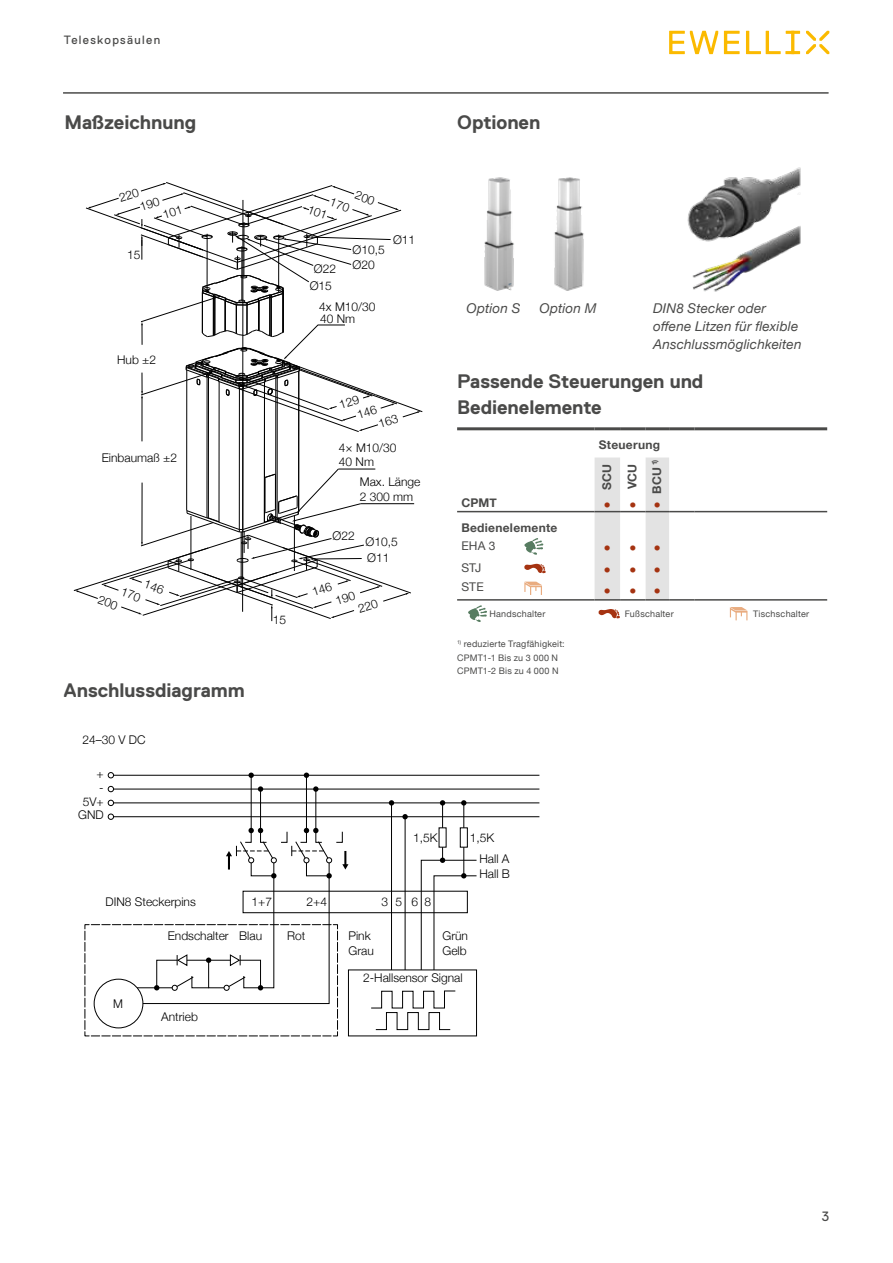
<style>
.page{position:relative;width:893px;height:1263px;background:#fff}
.page>*{position:absolute;margin:0;border:0;box-sizing:border-box;transform-origin:0 0}
.t1{font:700 19.5px/25.5px "Replica Std";letter-spacing:-.005em;color:#4a4a49}
.t2{font:italic 13.5px/18px "Helvetica Neue";letter-spacing:.01em;color:#4a4a49}
.t3{font:13.5px "Replica Std";color:#4a4a49}
.t4{font:300 12px/14.4px "Helvetica Neue";color:#000}
.t5{font:700 12px/25px "Helvetica Neue";letter-spacing:.02em;color:#4a4a49;text-align:center}
.t6{font:12px "Replica Std";letter-spacing:.11em;color:#4a4a49}
.t7{font:12px "Helvetica Neue";color:#a53311}
.t8{font:12px "Helvetica Neue";letter-spacing:.005em;color:#4a4a49}
.t9{font:9px/13.5px "Helvetica Neue";letter-spacing:.025em;color:#4a4a49}
</style>
<div class="page">
<svg style="left:669px;top:31px;width:131px;height:23px"></svg>
<svg style="left:806px;top:31px;width:23px;height:23px"></svg>
<hr style="left:63px;top:93px;width:765px;height:1px;background:#4a4a49">
<img style="left:484px;top:177px;width:30px;height:114px">
<img style="left:554px;top:177px;width:30px;height:114px">
<img style="left:687px;top:167px;width:114px;height:125px">
<svg style="left:108px;top:772px;width:6px;height:6px"></svg>
<div style="left:460px;top:828px;width:8px;height:19px;border:1px solid #000"></div>
<svg style="left:108px;top:786px;width:6px;height:6px"></svg>
<svg style="left:108px;top:800px;width:6px;height:6px"></svg>
<svg style="left:108px;top:814px;width:6px;height:6px"></svg>
<hr style="left:114px;top:775px;width:425px;height:1px;background:#000">
<hr style="left:114px;top:789px;width:425px;height:1px;background:#000">
<hr style="left:114px;top:803px;width:425px;height:1px;background:#000">
<hr style="left:114px;top:816px;width:425px;height:1px;background:#000">
<svg style="left:248px;top:772px;width:6px;height:6px"></svg>
<hr style="left:251px;top:775px;width:1px;height:55px;background:#000">
<svg style="left:258px;top:786px;width:5px;height:6px"></svg>
<hr style="left:260px;top:789px;width:1px;height:41px;background:#000">
<svg style="left:304px;top:772px;width:5px;height:6px"></svg>
<hr style="left:306px;top:775px;width:1px;height:55px;background:#000">
<svg style="left:313px;top:786px;width:5px;height:6px"></svg>
<hr style="left:316px;top:789px;width:1px;height:41px;background:#000">
<svg style="left:84px;top:828px;width:264px;height:209px"></svg>
<svg style="left:461px;top:800px;width:5px;height:28px"></svg>
<svg style="left:389px;top:800px;width:5px;height:5px"></svg>
<svg style="left:402px;top:814px;width:6px;height:5px"></svg>
<svg style="left:440px;top:800px;width:5px;height:28px"></svg>
<hr style="left:405px;top:817px;width:1px;height:153px;background:#000">
<hr style="left:391px;top:803px;width:1px;height:167px;background:#000">
<svg style="left:421px;top:847px;width:55px;height:123px"></svg>
<div style="left:348px;top:970px;width:129px;height:66px;border:1px solid #000"></div>
<svg style="left:371px;top:990px;width:85px;height:40px"></svg>
<div style="left:243px;top:891px;width:225px;height:22px;border:1px solid #000"></div>
<hr style="left:457px;top:599px;width:138px;height:2px;background:#4a4a49">
<hr style="left:595px;top:599px;width:25px;height:2px;background:#4a4a49">
<hr style="left:620px;top:599px;width:26px;height:2px;background:#4a4a49">
<hr style="left:646px;top:599px;width:23px;height:2px;background:#4a4a49">
<hr style="left:669px;top:599px;width:26px;height:2px;background:#4a4a49">
<hr style="left:695px;top:599px;width:132px;height:2px;background:#4a4a49">
<hr style="left:457px;top:427px;width:138px;height:3px;background:#4a4a49">
<hr style="left:595px;top:427px;width:25px;height:3px;background:#4a4a49">
<hr style="left:620px;top:427px;width:26px;height:3px;background:#4a4a49">
<hr style="left:646px;top:427px;width:23px;height:3px;background:#4a4a49">
<hr style="left:669px;top:427px;width:26px;height:3px;background:#4a4a49">
<hr style="left:695px;top:427px;width:132px;height:3px;background:#4a4a49">
<hr style="left:457px;top:511px;width:138px;height:1px;background:#4a4a49">
<svg style="left:595px;top:457px;width:100px;height:143px"></svg>
<hr style="left:695px;top:511px;width:132px;height:1px;background:#4a4a49">
<svg style="left:524px;top:538px;width:19px;height:17px"></svg>
<svg style="left:524px;top:564px;width:22px;height:9px"></svg>
<svg style="left:524px;top:582px;width:18px;height:13px"></svg>
<svg style="left:468px;top:605px;width:19px;height:17px"></svg>
<svg style="left:598px;top:609px;width:22px;height:9px"></svg>
<svg style="left:730px;top:607px;width:17px;height:13px"></svg>
<svg style="left:73px;top:182px;width:350px;height:439px"></svg>
<p class="t6" style="left:64px;top:34px;width:98px">Teleskopsäulen</p>
<h1 class="t1" style="left:64px;top:110px;width:133px">Maßzeichnung</h1>
<h1 class="t1" style="left:457px;top:110px;width:85px">Optionen</h1>
<p class="t4" style="left:127px;top:246px;width:15px">15</p>
<p class="t4" style="left:117px;top:352px;width:40px">Hub ±2</p>
<p class="t4" style="left:102px;top:449px;width:77px">Einbaumaß ±2</p>
<h1 class="t1" style="left:64px;top:678px;width:182px">Anschlussdiagramm</h1>
<p class="t4" style="left:82px;top:731px;width:65px">24–30 V DC</p>
<p class="t4" style="left:96px;top:765px;width:9px">+</p>
<p class="t4" style="left:78px;top:793px;width:27px;line-height:13.8px;text-align:center">5V+<br>GND</p>
<p class="t4" style="left:99px;top:779px;width:6px">-</p>
<p class="t4" style="left:352px;top:242px;width:34px">Ø10,5</p>
<p class="t4" style="left:314px;top:260px;width:24px">Ø22</p>
<p class="t4" style="left:352px;top:257px;width:24px">Ø20</p>
<p class="t4" style="left:310px;top:277px;width:24px">Ø15</p>
<p class="t4" style="left:319px;top:300px;width:58px;line-height:11.7px">4x M10/30<br>40 Nm</p>
<p class="t4" style="left:393px;top:231px;width:24px">Ø11</p>
<p class="t4" style="left:273px;top:611px;width:15px">15</p>
<p class="t4" style="left:339px;top:440px;width:59px">4× M10/30<br>40 Nm</p>
<p class="t4" style="left:360px;top:474px;width:62px">Max. Länge<br>2 300 mm</p>
<p class="t4" style="left:333px;top:527px;width:24px">Ø22</p>
<p class="t4" style="left:365px;top:533px;width:34px;line-height:15.9px">Ø10,5<br>Ø11</p>
<p class="t2" style="left:466px;top:300px;width:55px">Option S</p>
<p class="t2" style="left:539px;top:300px;width:58px">Option M</p>
<p class="t2" style="left:653px;top:300px;width:150px">DIN8 Stecker oder offene Litzen für flexible<br>Anschlussmöglichkeiten</p>
<h1 class="t1" style="left:457px;top:369px;width:248px">Passende Steuerungen und<br>Bedienelemente</h1>
<p class="t5" style="left:599px;top:432px;width:63px">Steuerung</p>
<p class="t5" style="left:595px;top:494px;width:36px;rotate:-90deg">SCU<br>VCU<br>BCU <sup>1)</sup></p>
<p class="t5" style="left:461px;top:491px;width:37px">CPMT</p>
<p class="t7" style="left:604px;top:496px;width:35px">● ●</p>
<p class="t7" style="left:654px;top:496px;width:9px">●</p>
<p class="t5" style="left:461px;top:515px;width:98px">Bedienelemente</p>
<p class="t8" style="left:461px;top:537px;width:36px">EHA 3</p>
<p class="t7" style="left:604px;top:539px;width:35px">● ●</p>
<p class="t7" style="left:654px;top:539px;width:9px">●</p>
<p class="t8" style="left:461px;top:559px;width:22px">STJ</p>
<p class="t7" style="left:604px;top:561px;width:35px">● ●</p>
<p class="t7" style="left:654px;top:561px;width:9px">●</p>
<p class="t8" style="left:461px;top:578px;width:24px">STE</p>
<p class="t7" style="left:604px;top:582px;width:35px">● ●</p>
<p class="t7" style="left:654px;top:582px;width:9px">●</p>
<p class="t9" style="left:489px;top:607px;width:57px">Handschalter</p>
<p class="t9" style="left:625px;top:607px;width:50px">Fußschalter</p>
<p class="t9" style="left:753px;top:607px;width:57px">Tischschalter</p>
<p class="t9" style="left:457px;top:638px;width:109px"><sup>1)</sup> reduzierte Tragfähigkeit:<br>CPMT1-1 Bis zu 3 000 N<br>CPMT1-2 Bis zu 4 000 N</p>
<p class="t4" style="left:413px;top:829px;width:26px">1,5K</p>
<p class="t4" style="left:479px;top:826px;width:32px;line-height:21.5px;text-indent:-10px">1,5K<br>Hall A</p>
<p class="t4" style="left:479px;top:866px;width:32px">Hall B</p>
<p class="t4" style="left:106px;top:894px;width:92px">DIN8 Steckerpins</p>
<p class="t4" style="left:168px;top:928px;width:62px">Endschalter</p>
<p class="t4" style="left:113px;top:995px;width:11px">M</p>
<p class="t4" style="left:161px;top:1009px;width:38px">Antrieb</p>
<p class="t4" style="left:252px;top:894px;width:22px">1+7</p>
<p class="t4" style="left:306px;top:894px;width:22px">2+4</p>
<p class="t4" style="left:382px;top:894px;width:51px">35 68</p>
<p class="t4" style="left:239px;top:928px;width:24px">Blau</p>
<p class="t4" style="left:287px;top:928px;width:20px">Rot</p>
<p class="t4" style="left:442px;top:928px;width:27px">Grün<br>Gelb</p>
<p class="t4" style="left:348px;top:928px;width:27px">Pink<br>Grau</p>
<p class="t4" style="left:363px;top:969px;width:101px">2-Hallsensor Signal</p>
<p class="t3" style="left:822px;top:1209px;width:9px">3</p>
</div>
